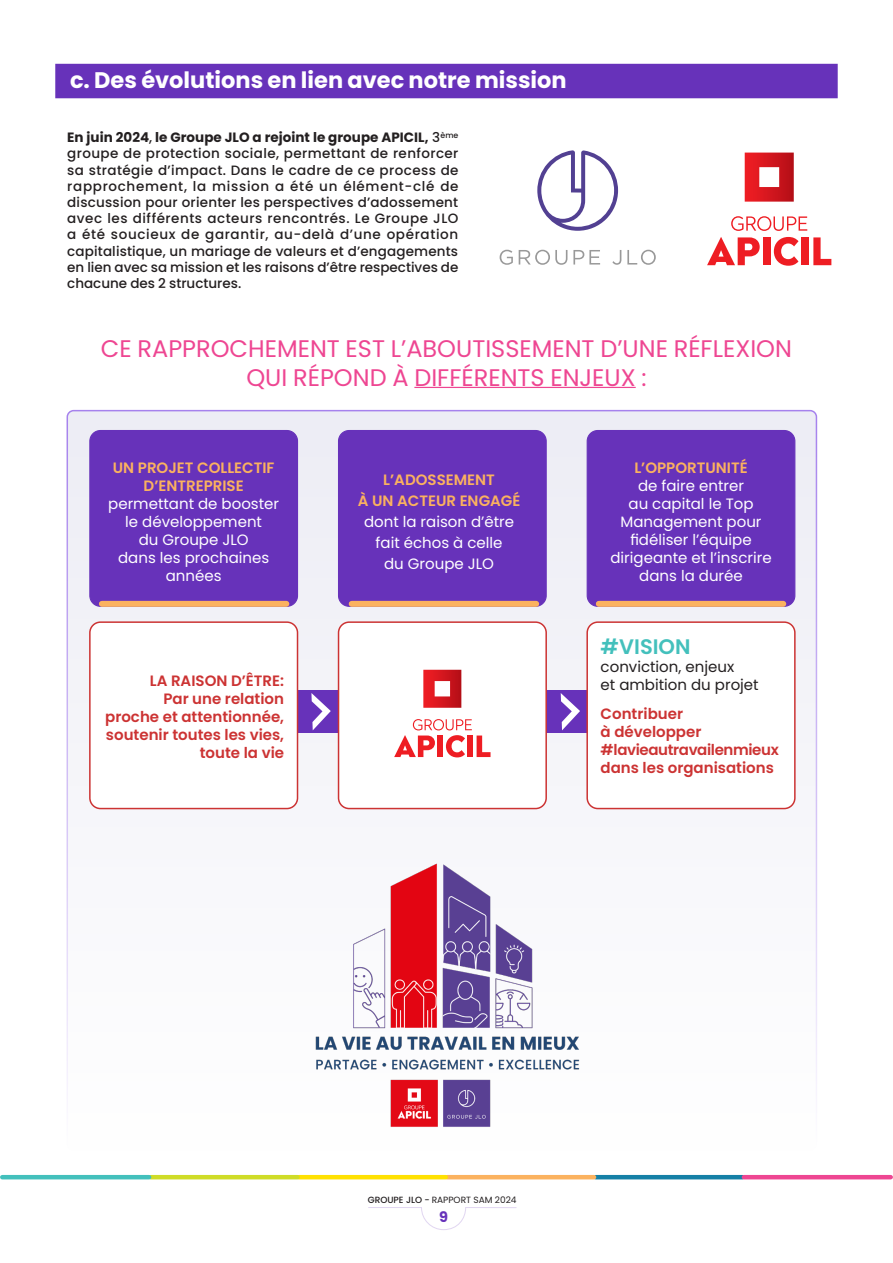
<style>
.page{position:relative;width:893px;height:1263px;background:#fff}
.page>*{position:absolute;margin:0;border:0;box-sizing:border-box;transform-origin:0 0}
.t1{font:24px/28.5px "Poppins";color:#ee4692;text-align:center}
.t2{font:700 22.5px "Poppins";color:#fff}
.t3{font:600 21px "Poppins";color:#43c0bc}
.t4{font:15px/18px "Poppins";color:#fff;text-align:center}
.t5{font:600 15px/18px "Poppins";color:#c33;text-align:right}
.t6{font:600 15px/18px "Poppins";color:#fbb25f;text-align:center}
.t7{font:15px/18px "Poppins";color:#231f20}
.t8{font:700 14.55px "Poppins";color:#6732ba}
.t9{font:500 13.5px/16.2px "Poppins";color:#231f20;text-align:justify}
.t10{font:9px "Poppins";color:#231f20}
.s1{font-weight:700}
.s2{font-weight:500}
</style>
<div class="page">
<svg style="left:368px;top:1207px;width:148px;height:23px"></svg>
<div style="left:67px;top:411px;width:749px;height:739px;background:#f8f8fb;border-radius:6px"></div>
<div style="left:267px;top:690px;width:323px;height:43px;background:#6732ba"></div>
<div style="left:90px;top:430px;width:207px;height:176px;background:#6732ba;border-radius:11px"></div>
<div style="left:89px;top:430px;width:209px;height:177px;border:1px solid #6732ba;border-radius:11px"></div>
<div style="left:90px;top:622px;width:207px;height:186px;background:#fff;border-radius:11px"></div>
<div style="left:89px;top:621px;width:209px;height:188px;border:2px solid #c33;border-radius:11px"></div>
<div style="left:587px;top:430px;width:208px;height:176px;background:#6732ba;border-radius:11px"></div>
<div style="left:587px;top:430px;width:208px;height:177px;border:1px solid #6732ba;border-radius:11px"></div>
<div style="left:587px;top:622px;width:208px;height:186px;background:#fff;border-radius:11px"></div>
<div style="left:586px;top:621px;width:210px;height:188px;border:2px solid #c33;border-radius:11px"></div>
<hr style="left:414px;top:387px;width:222px;height:1px;background:#ee4692">
<hr style="left:596px;top:1175px;width:146px;height:4px;background:#1580a6">
<hr style="left:744px;top:1175px;width:147px;height:4px;background:#ee4692">
<hr style="left:447px;top:1175px;width:147px;height:4px;background:#fbb25f">
<hr style="left:299px;top:1175px;width:147px;height:4px;background:#ffe101">
<hr style="left:151px;top:1175px;width:146px;height:4px;background:#cfdc27">
<hr style="left:2px;top:1175px;width:147px;height:4px;background:#43c0bc">
<div style="left:55px;top:64px;width:783px;height:34px;background:#6732ba"></div>
<svg style="left:745px;top:153px;width:49px;height:49px"></svg>
<svg style="left:731px;top:216px;width:76px;height:15px"></svg>
<svg style="left:707px;top:237px;width:53px;height:28px"></svg>
<div style="left:763px;top:237px;width:7px;height:28px;background:#ee1d23"></div>
<svg style="left:774px;top:237px;width:24px;height:29px"></svg>
<div style="left:801px;top:237px;width:7px;height:28px;background:#ee1d23"></div>
<svg style="left:813px;top:237px;width:18px;height:28px"></svg>
<svg style="left:537px;top:150px;width:81px;height:81px"></svg>
<svg style="left:500px;top:250px;width:13px;height:15px"></svg>
<svg style="left:519px;top:250px;width:48px;height:15px"></svg>
<svg style="left:573px;top:250px;width:27px;height:15px"></svg>
<svg style="left:612px;top:250px;width:9px;height:15px"></svg>
<svg style="left:627px;top:250px;width:29px;height:15px"></svg>
<div style="left:339px;top:430px;width:207px;height:176px;background:#6732ba;border-radius:11px"></div>
<div style="left:338px;top:430px;width:209px;height:177px;border:1px solid #6732ba;border-radius:11px"></div>
<div style="left:339px;top:622px;width:207px;height:186px;background:#fff;border-radius:11px"></div>
<div style="left:338px;top:621px;width:209px;height:188px;border:2px solid #c33;border-radius:11px"></div>
<div style="left:102px;top:601px;width:184px;height:6px;background:#fbb25f"></div>
<div style="left:352px;top:601px;width:184px;height:6px;background:#fbb25f"></div>
<div style="left:599px;top:601px;width:184px;height:6px;background:#fbb25f"></div>
<svg style="left:423px;top:670px;width:38px;height:38px"></svg>
<svg style="left:394px;top:719px;width:96px;height:38px"></svg>
<svg style="left:561px;top:693px;width:19px;height:37px"></svg>
<svg style="left:311px;top:693px;width:20px;height:37px"></svg>
<img style="left:315px;top:863px;width:265px;height:264px">
<h2 class="t2" style="left:70px;top:68px;width:498px">c. Des évolutions en lien avec notre mission</h2>
<p class="t9" style="left:67px;top:129px;width:393px"><span class="s1">En juin 2024</span>, <span class="s1">le Groupe JLO a rejoint le groupe APICIL,</span> 3<sup>ème </sup>groupe de protection sociale, permettant de renforcer sa stratégie d’impact. Dans le cadre de ce process de rapprochement, la mission a été un élément-clé de discussion pour orienter les perspectives d’adossement avec les différents acteurs rencontrés. Le Groupe JLO a été soucieux de garantir, au-delà d’une opération capitalistique, un mariage de valeurs et d’engagements en lien avec sa mission et les raisons d’être respectives de chacune des 2 structures.</p>
<h1 class="t1" style="left:101px;top:335px;width:692px">CE RAPPROCHEMENT EST L’ABOUTISSEMENT D’UNE RÉFLEXION<br>QUI RÉPOND À DIFFÉRENTS ENJEUX :</h1>
<p class="t6" style="left:113px;top:459px;width:163px">UN PROJET COLLECTIF<br>D’ENTREPRISE</p>
<p class="t4" style="left:108px;top:495px;width:172px">permettant de booster le développement<br>du Groupe JLO<br>dans les prochaines années</p>
<p class="t5" style="left:105px;top:672px;width:180px">LA RAISON D’ÊTRE:<br>Par une relation<br>proche et attentionnée, soutenir toutes les vies, toute la vie</p>
<p class="t6" style="left:358px;top:470px;width:164px;line-height:21px">L’ADOSSEMENT<br>À UN ACTEUR ENGAGÉ</p>
<p class="t4" style="left:364px;top:512px;width:152px;line-height:21px">dont la raison d’être fait échos à celle du Groupe JLO</p>
<p class="t6" style="left:634px;top:459px;width:115px">L’OPPORTUNITÉ</p>
<p class="t4" style="left:610px;top:477px;width:163px">de faire entrer<br>au capital le Top<br>Management pour fidéliser l’équipe dirigeante et l’inscrire dans la durée</p>
<h3 class="t3" style="left:601px;top:635px;width:91px">#VISION</h3>
<p class="t7" style="left:601px;top:658px;width:160px">conviction, enjeux<br>et ambition du projet</p>
<p class="t5" style="left:601px;top:705px;width:180px;text-align:left">Contribuer<br>à développer #lavieautravailenmieux dans les organisations</p>
<p class="t10" style="left:368px;top:1195px;width:150px"><span class="s2">GROUPE JLO -</span> RAPPORT SAM 2024</p>
<p class="t8" style="left:439px;top:1208px;width:10px">9</p>
</div>
